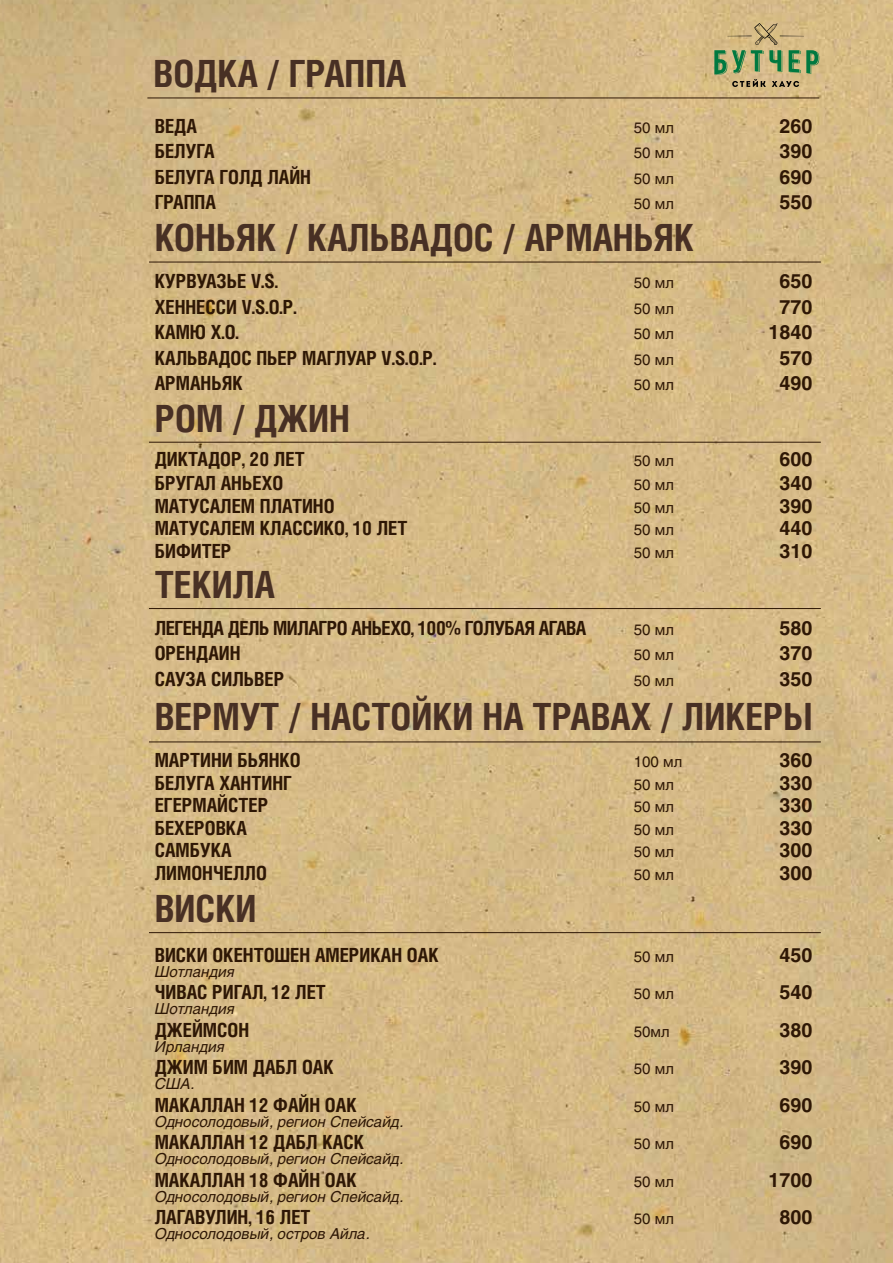
<style>
.page{position:relative;width:893px;height:1263px;background:#fff}
.page>*{position:absolute;margin:0;border:0;box-sizing:border-box;transform-origin:0 0}
.t1{font:700 37.5px "Helios Cond C";color:#483024}
.t2{font:700 19.5px "Helios Cond C";color:#2e1705}
.t3{font:700 19.5px "Helios C";color:#2e1705}
.t4{font:700 19.5px "Helios Cond C";letter-spacing:-.025em;color:#2e1705}
.t5{font:italic 15px "Helios C";color:#2e1705}
.t6{font:15px "Helios C";color:#2e1705}
</style>
<div class="page">
<img style="left:0;top:0;width:893px;height:1263px">
<hr style="left:149px;top:262px;width:672px;height:1px;background:#2e1705">
<hr style="left:149px;top:442px;width:672px;height:1px;background:#2e1705">
<hr style="left:149px;top:608px;width:672px;height:1px;background:#2e1705">
<hr style="left:149px;top:742px;width:672px;height:1px;background:#2e1705">
<hr style="left:149px;top:932px;width:672px;height:1px;background:#2e1705">
<hr style="left:147px;top:98px;width:672px;height:1px;background:#2e1705">
<svg style="left:714px;top:23px;width:105px;height:64px;background:#afaa76"></svg>
<h1 class="t1" style="left:154px;top:51px;width:254px">ВОДКА / ГРАППА</h1>
<p class="t2" style="left:155px;top:114px;width:44px">ВЕДА</p>
<p class="t6" style="left:634px;top:119px;width:42px">50 мл</p>
<p class="t3" style="left:779px;top:115px;width:34px">260</p>
<p class="t2" style="left:155px;top:140px;width:61px">БЕЛУГА</p>
<p class="t6" style="left:634px;top:144px;width:42px">50 мл</p>
<p class="t3" style="left:779px;top:140px;width:34px">390</p>
<p class="t2" style="left:155px;top:165px;width:158px">БЕЛУГА ГОЛД ЛАЙН</p>
<p class="t6" style="left:634px;top:170px;width:42px">50 мл</p>
<p class="t3" style="left:779px;top:166px;width:34px">690</p>
<p class="t2" style="left:155px;top:191px;width:63px">ГРАППА</p>
<p class="t6" style="left:634px;top:195px;width:42px">50 мл</p>
<p class="t3" style="left:779px;top:191px;width:34px">550</p>
<h1 class="t1" style="left:155px;top:216px;width:541px">КОНЬЯК / КАЛЬВАДОС / АРМАНЬЯК</h1>
<p class="t2" style="left:155px;top:270px;width:125px">КУРВУАЗЬЕ V.S.</p>
<p class="t6" style="left:634px;top:274px;width:42px">50 мл</p>
<p class="t3" style="left:779px;top:270px;width:34px">650</p>
<p class="t2" style="left:155px;top:295px;width:143px">ХЕННЕССИ V.S.O.P.</p>
<p class="t6" style="left:634px;top:300px;width:42px">50 мл</p>
<p class="t3" style="left:779px;top:296px;width:34px">770</p>
<p class="t2" style="left:155px;top:321px;width:86px">КАМЮ X.O.</p>
<p class="t6" style="left:634px;top:325px;width:42px">50 мл</p>
<p class="t3" style="left:768px;top:321px;width:45px">1840</p>
<p class="t2" style="left:155px;top:346px;width:283px">КАЛЬВАДОС ПЬЕР МАГЛУАР V.S.O.P.</p>
<p class="t6" style="left:634px;top:351px;width:42px">50 мл</p>
<p class="t3" style="left:779px;top:347px;width:34px">570</p>
<p class="t2" style="left:155px;top:372px;width:90px">АРМАНЬЯК</p>
<p class="t6" style="left:634px;top:376px;width:42px">50 мл</p>
<p class="t3" style="left:779px;top:372px;width:34px">490</p>
<h1 class="t1" style="left:155px;top:396px;width:197px">РОМ / ДЖИН</h1>
<p class="t2" style="left:155px;top:448px;width:151px">ДИКТАДОР, 20 ЛЕТ</p>
<p class="t6" style="left:634px;top:452px;width:42px">50 мл</p>
<p class="t3" style="left:779px;top:448px;width:34px">600</p>
<p class="t2" style="left:155px;top:472px;width:130px">БРУГАЛ АНЬЕХО</p>
<p class="t6" style="left:634px;top:476px;width:42px">50 мл</p>
<p class="t3" style="left:779px;top:472px;width:34px">340</p>
<p class="t2" style="left:155px;top:494px;width:181px">МАТУСАЛЕМ ПЛАТИНО</p>
<p class="t6" style="left:634px;top:499px;width:42px">50 мл</p>
<p class="t3" style="left:779px;top:495px;width:34px">390</p>
<p class="t2" style="left:155px;top:517px;width:254px">МАТУСАЛЕМ КЛАССИКО, 10 ЛЕТ</p>
<p class="t6" style="left:634px;top:521px;width:42px">50 мл</p>
<p class="t3" style="left:779px;top:517px;width:34px">440</p>
<p class="t2" style="left:155px;top:539px;width:78px">БИФИТЕР</p>
<p class="t6" style="left:634px;top:544px;width:42px">50 мл</p>
<p class="t3" style="left:779px;top:540px;width:34px">310</p>
<h1 class="t1" style="left:155px;top:562px;width:122px">ТЕКИЛА</h1>
<p class="t4" style="left:155px;top:616px;width:433px">ЛЕГЕНДА ДЕЛЬ МИЛАГРО АНЬЕХО, 100% ГОЛУБАЯ АГАВА</p>
<p class="t6" style="left:634px;top:621px;width:42px">50 мл</p>
<p class="t3" style="left:779px;top:617px;width:34px">580</p>
<p class="t2" style="left:155px;top:642px;width:87px">ОРЕНДАИН</p>
<p class="t6" style="left:634px;top:646px;width:42px">50 мл</p>
<p class="t3" style="left:779px;top:642px;width:34px">370</p>
<p class="t2" style="left:155px;top:667px;width:131px">САУЗА СИЛЬВЕР</p>
<p class="t6" style="left:634px;top:672px;width:42px">50 мл</p>
<p class="t3" style="left:779px;top:668px;width:34px">350</p>
<h1 class="t1" style="left:155px;top:694px;width:659px">ВЕРМУТ / НАСТОЙКИ НА ТРАВАХ / ЛИКЕРЫ</h1>
<p class="t2" style="left:155px;top:748px;width:147px">МАРТИНИ БЬЯНКО</p>
<p class="t6" style="left:634px;top:753px;width:50px">100 мл</p>
<p class="t3" style="left:779px;top:749px;width:34px">360</p>
<p class="t2" style="left:155px;top:771px;width:139px">БЕЛУГА ХАНТИНГ</p>
<p class="t6" style="left:634px;top:775px;width:42px">50 мл</p>
<p class="t3" style="left:779px;top:771px;width:34px">330</p>
<p class="t2" style="left:155px;top:793px;width:115px">ЕГЕРМАЙСТЕР</p>
<p class="t6" style="left:634px;top:798px;width:42px">50 мл</p>
<p class="t3" style="left:779px;top:794px;width:34px">330</p>
<p class="t2" style="left:155px;top:816px;width:94px">БЕХЕРОВКА</p>
<p class="t6" style="left:634px;top:820px;width:42px">50 мл</p>
<p class="t3" style="left:779px;top:816px;width:34px">330</p>
<p class="t2" style="left:155px;top:838px;width:78px">САМБУКА</p>
<p class="t6" style="left:634px;top:843px;width:42px">50 мл</p>
<p class="t3" style="left:779px;top:839px;width:34px">300</p>
<p class="t2" style="left:155px;top:861px;width:114px">ЛИМОНЧЕЛЛО</p>
<p class="t6" style="left:634px;top:865px;width:42px">50 мл</p>
<p class="t3" style="left:779px;top:861px;width:34px">300</p>
<h1 class="t1" style="left:155px;top:886px;width:103px">ВИСКИ</h1>
<p class="t2" style="left:155px;top:943px;width:286px">ВИСКИ ОКЕНТОШЕН АМЕРИКАН ОАК</p>
<p class="t6" style="left:634px;top:948px;width:42px">50 мл</p>
<p class="t3" style="left:779px;top:944px;width:34px">450</p>
<p class="t5" style="left:155px;top:963px;width:81px">Шотландия</p>
<p class="t2" style="left:155px;top:981px;width:173px">ЧИВАС РИГАЛ, 12 ЛЕТ</p>
<p class="t6" style="left:634px;top:985px;width:42px">50 мл</p>
<p class="t3" style="left:779px;top:981px;width:34px">540</p>
<p class="t5" style="left:155px;top:1000px;width:81px">Шотландия</p>
<p class="t2" style="left:155px;top:1018px;width:96px">ДЖЕЙМСОН</p>
<p class="t6" style="left:634px;top:1023px;width:37px">50мл</p>
<p class="t3" style="left:779px;top:1019px;width:34px">380</p>
<p class="t5" style="left:155px;top:1038px;width:71px">Ирландия</p>
<p class="t2" style="left:155px;top:1056px;width:181px">ДЖИМ БИМ ДАБЛ ОАК</p>
<p class="t6" style="left:634px;top:1060px;width:42px">50 мл</p>
<p class="t3" style="left:779px;top:1056px;width:34px">390</p>
<p class="t5" style="left:155px;top:1075px;width:41px">США.</p>
<p class="t2" style="left:155px;top:1093px;width:204px">МАКАЛЛАН 12 ФАЙН ОАК</p>
<p class="t6" style="left:634px;top:1098px;width:42px">50 мл</p>
<p class="t3" style="left:779px;top:1094px;width:34px">690</p>
<p class="t5" style="left:155px;top:1113px;width:251px">Односолодовый, регион Спейсайд.</p>
<p class="t2" style="left:155px;top:1131px;width:211px">МАКАЛЛАН 12 ДАБЛ КАСК</p>
<p class="t6" style="left:634px;top:1135px;width:42px">50 мл</p>
<p class="t3" style="left:779px;top:1131px;width:34px">690</p>
<p class="t5" style="left:155px;top:1150px;width:251px">Односолодовый, регион Спейсайд.</p>
<p class="t2" style="left:155px;top:1168px;width:204px">МАКАЛЛАН 18 ФАЙН ОАК</p>
<p class="t6" style="left:634px;top:1173px;width:42px">50 мл</p>
<p class="t3" style="left:768px;top:1169px;width:45px">1700</p>
<p class="t5" style="left:155px;top:1188px;width:251px">Односолодовый, регион Спейсайд.</p>
<p class="t2" style="left:155px;top:1206px;width:157px">ЛАГАВУЛИН, 16 ЛЕТ</p>
<p class="t6" style="left:634px;top:1210px;width:42px">50 мл</p>
<p class="t3" style="left:779px;top:1206px;width:34px">800</p>
<p class="t5" style="left:155px;top:1225px;width:217px">Односолодовый, остров Айла.</p>
</div>
